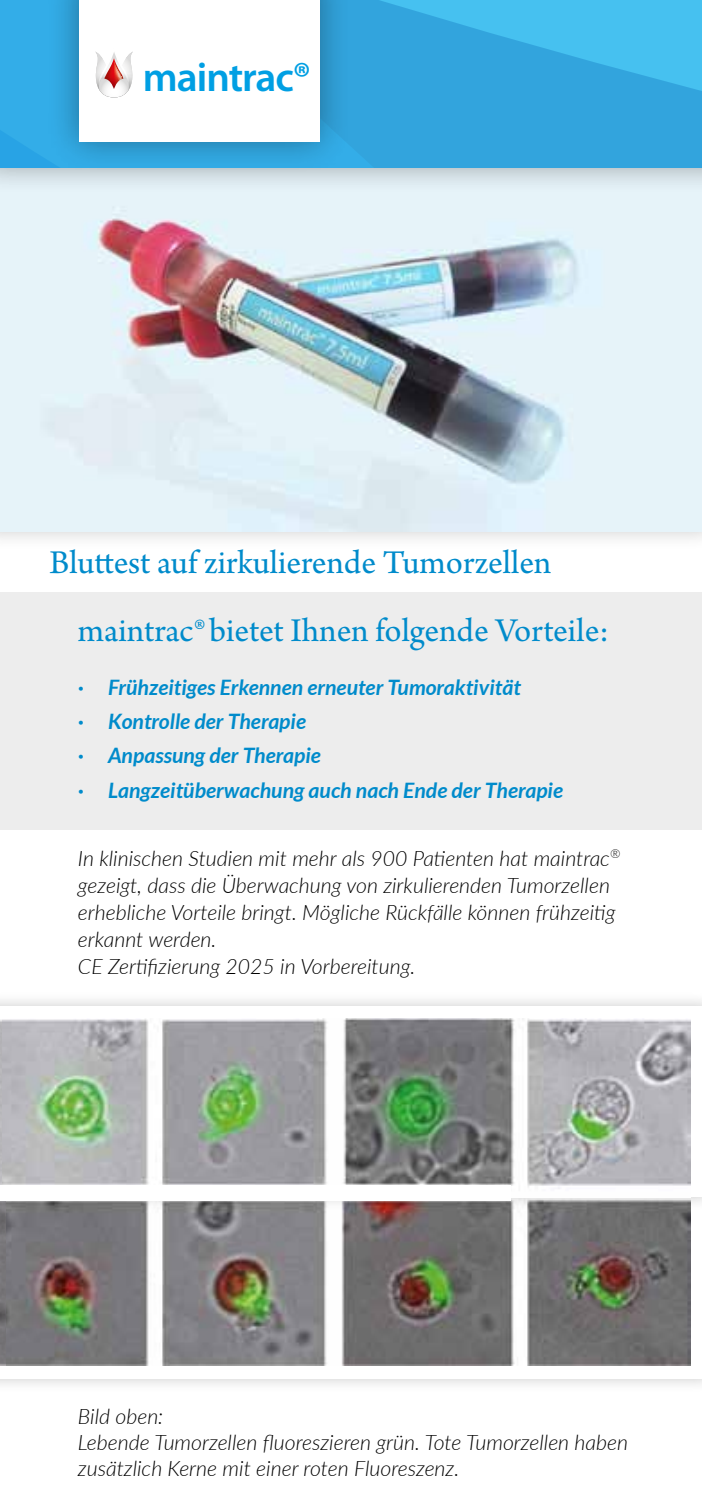
<style>
.page{position:relative;width:702px;height:1489px;background:#fff}
.page>*{position:absolute;margin:0;border:0;box-sizing:border-box;transform-origin:0 0}
.t1{font:600 41.25px "Myriad Pro";letter-spacing:-.025em;color:#009fe3}
.t2{font:35px "Arno Pro";color:#008bcb}
.t3{font:italic 300 21.25px/27px "Lato";color:#000}
.t4{font:italic 700 21.25px/34px "Lato";color:#008bcb}
</style>
<div class="page">
<div style="left:0;top:146px;width:702px;height:405px;background:#000;opacity:.2"></div>
<img style="left:0;top:195px;width:702px;height:336px">
<div style="left:0;top:0;width:702px;height:195px;background:#000;opacity:.35"></div>
<svg style="left:0;top:0;width:702px;height:167px;background:#36abe2"></svg>
<div style="left:47px;top:0;width:304px;height:174px;background:#000;opacity:.35"></div>
<div style="left:79px;top:0;width:240px;height:142px;background:#fff"></div>
<svg style="left:95px;top:51px;width:38px;height:46px"></svg>
<div style="left:0;top:592px;width:702px;height:237px;background:#ededed"></div>
<div style="left:0;top:1172px;width:702px;height:220px;background:#000;opacity:.2"></div>
<div style="left:0;top:1187px;width:702px;height:191px;background:#fff"></div>
<img style="left:5px;top:1210px;width:685px;height:154px">
<div style="left:0;top:991px;width:702px;height:219px;background:#000;opacity:.2"></div>
<div style="left:0;top:1006px;width:702px;height:190px;background:#fff"></div>
<img style="left:1px;top:1018px;width:689px;height:171px">
<img style="left:0;top:1200px;width:5px;height:164px">
<div style="left:0;top:1185px;width:510px;height:15px;background:#fff"></div>
<h1 class="t1" style="left:143px;top:51px;width:170px">maintrac®</h1>
<h2 class="t2" style="left:50px;top:542px;width:503px">Bluttest auf zirkulierende Tumorzellen</h2>
<h2 class="t2" style="left:78px;top:610px;width:532px">maintrac®bietet Ihnen folgende Vorteile:</h2>
<p class="t4" style="left:78px;top:671px;width:486px">· Frühzeitiges Erkennen erneuter Tumoraktivität<br>· Kontrolle der Therapie<br>· Anpassung der Therapie<br>· Langzeitüberwachung auch nach Ende der Therapie</p>
<p class="t3" style="left:78px;top:843px;width:544px">In klinischen Studien mit mehr als 900 Patienten hat maintrac<sup>® </sup>gezeigt, dass die Überwachung von zirkulierenden Tumorzellen erhebliche Vorteile bringt. Mögliche Rückfälle können frühzeitig erkannt werden.<br>CE Zertifizierung 2025 in Vorbereitung.</p>
<p class="t3" style="left:78px;top:1401px;width:551px;line-height:26.2px">Bild oben:<br>Lebende Tumorzellen fluoreszieren grün. Tote Tumorzellen haben zusätzlich Kerne mit einer roten Fluoreszenz.</p>
</div>
